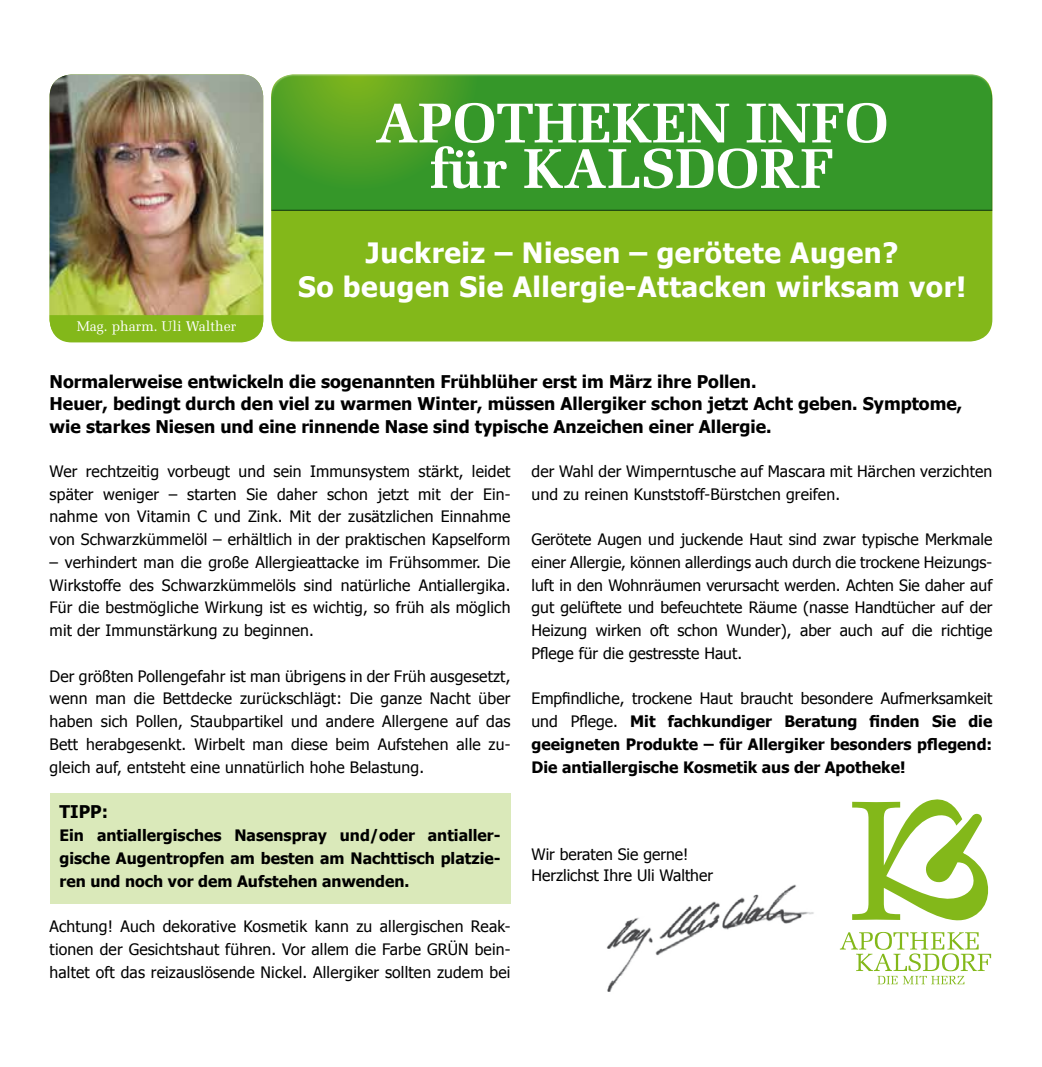
<style>
.page{position:relative;width:1042px;height:1067px;background:#fff}
.page>*{position:absolute;margin:0;border:0;box-sizing:border-box;transform-origin:0 0}
.t1{font:700 56px/45.5px "Melior";color:#fff;text-align:center}
.t2{font:700 28px/33.2px "Tahoma";letter-spacing:.02em;color:#fff;text-align:center}
.t3{font:700 17.5px/22.8px "Tahoma";color:#000}
.t4{font:15.75px/22.8px "Tahoma";letter-spacing:.01em;color:#000;text-align:justify}
.t5{font:700 15.75px/22.8px "Tahoma";color:#000;text-align:justify}
.t6{font:14px "Melior";color:#fff}
.s1{font-weight:400}
</style>
<div class="page">
<div style="left:50px;top:792px;width:460px;height:111px;background:#dae9ba"></div>
<img style="left:50px;top:74px;width:213px;height:241px">
<div style="left:50px;top:315px;width:213px;height:27px;background:#83b81a"></div>
<div style="left:271px;top:74px;width:721px;height:267px;background:#83b81a;border-radius:22px"></div>
<div style="left:270px;top:73px;width:725px;height:137px;background:#fff;opacity:.45"></div>
<div style="left:270px;top:84px;width:725px;height:127px;background:#000;opacity:.75"></div>
<svg style="left:852px;top:799px;width:137px;height:122px"></svg>
<svg style="left:840px;top:932px;width:151px;height:52px"></svg>
<img style="left:606px;top:884px;width:208px;height:108px">
<h1 class="t1" style="left:375px;top:100px;width:515px">APOTHEKEN INFO für KALSDORF</h1>
<p class="t6" style="left:77px;top:318px;width:161px">Mag. pharm. Uli Walther</p>
<h2 class="t2" style="left:298px;top:235px;width:669px">Juckreiz – Niesen – gerötete Augen?<br>So beugen Sie Allergie-Attacken wirksam vor!</h2>
<p class="t3" style="left:50px;top:369px;width:914px">Normalerweise entwickeln die sogenannten Frühblüher erst im März ihre Pollen.<br>Heuer, bedingt durch den viel zu warmen Winter, müssen Allergiker schon jetzt Acht geben. Symptome, wie starkes Niesen und eine rinnende Nase sind typische Anzeichen einer Allergie.</p>
<p class="t4" style="left:50px;top:459px;width:462px">Wer rechtzeitig vorbeugt und sein Immunsystem stärkt, leidet später weniger – starten Sie daher schon jetzt mit der Ein&shy;nahme von Vitamin C und Zink. Mit der zusätzlichen Einnahme von Schwarzkümmelöl – erhältlich in der praktischen Kapselform</p>
<p class="t4" style="left:50px;top:550px;width:462px">– verhindert man die große Allergieattacke im Frühsommer. Die Wirkstoffe des Schwarzkümmelöls sind natürliche Antiallergika.<br>Für die bestmögliche Wirkung ist es wichtig, so früh als möglich mit der Immunstärkung zu beginnen.</p>
<p class="t4" style="left:50px;top:664px;width:462px">Der größten Pollengefahr ist man übrigens in der Früh ausgesetzt, wenn man die Bettdecke zurückschlägt: Die ganze Nacht über haben sich Pollen, Staubpartikel und andere Allergene auf das Bett herabgesenkt. Wirbelt man diese beim Aufstehen alle zu&shy;gleich auf, entsteht eine unnatürlich hohe Belastung.</p>
<p class="t3" style="left:60px;top:799px;width:50px">TIPP:</p>
<p class="t5" style="left:60px;top:823px;width:442px">Ein antiallergisches Nasenspray und/oder antialler&shy;gische Augentropfen am besten am Nachttisch platzie&shy;ren und noch vor dem Aufstehen anwenden.</p>
<p class="t4" style="left:50px;top:914px;width:462px">Achtung! Auch dekorative Kosmetik kann zu allergischen Reak&shy;tionen der Gesichtshaut führen. Vor allem die Farbe GRÜN bein&shy;haltet oft das reizauslösende Nickel. Allergiker sollten zudem bei</p>
<p class="t4" style="left:531px;top:459px;width:462px">der Wahl der Wimperntusche auf Mascara mit Härchen verzichten und zu reinen Kunststoff-Bürstchen greifen.</p>
<p class="t4" style="left:531px;top:527px;width:462px">Gerötete Augen und juckende Haut sind zwar typische Merkmale einer Allergie, können allerdings auch durch die trockene Heizungs&shy;luft in den Wohnräumen verursacht werden. Achten Sie daher auf gut gelüftete und befeuchtete Räume (nasse Handtücher auf der Heizung wirken oft schon Wunder), aber auch auf die richtige Pflege für die gestresste Haut.</p>
<p class="t5" style="left:531px;top:686px;width:462px"><span class="s1">Empfindliche, trockene Haut braucht besondere Aufmerksamkeit und Pflege.</span> Mit fachkundiger Beratung finden Sie die geeigneten Produkte – für Allergiker besonders pflegend:<br>Die antiallergische Kosmetik aus der Apotheke!</p>
<p class="t4" style="left:531px;top:843px;width:183px;line-height:21px">Wir beraten Sie gerne!<br>Herzlichst Ihre Uli Walther</p>
</div>
